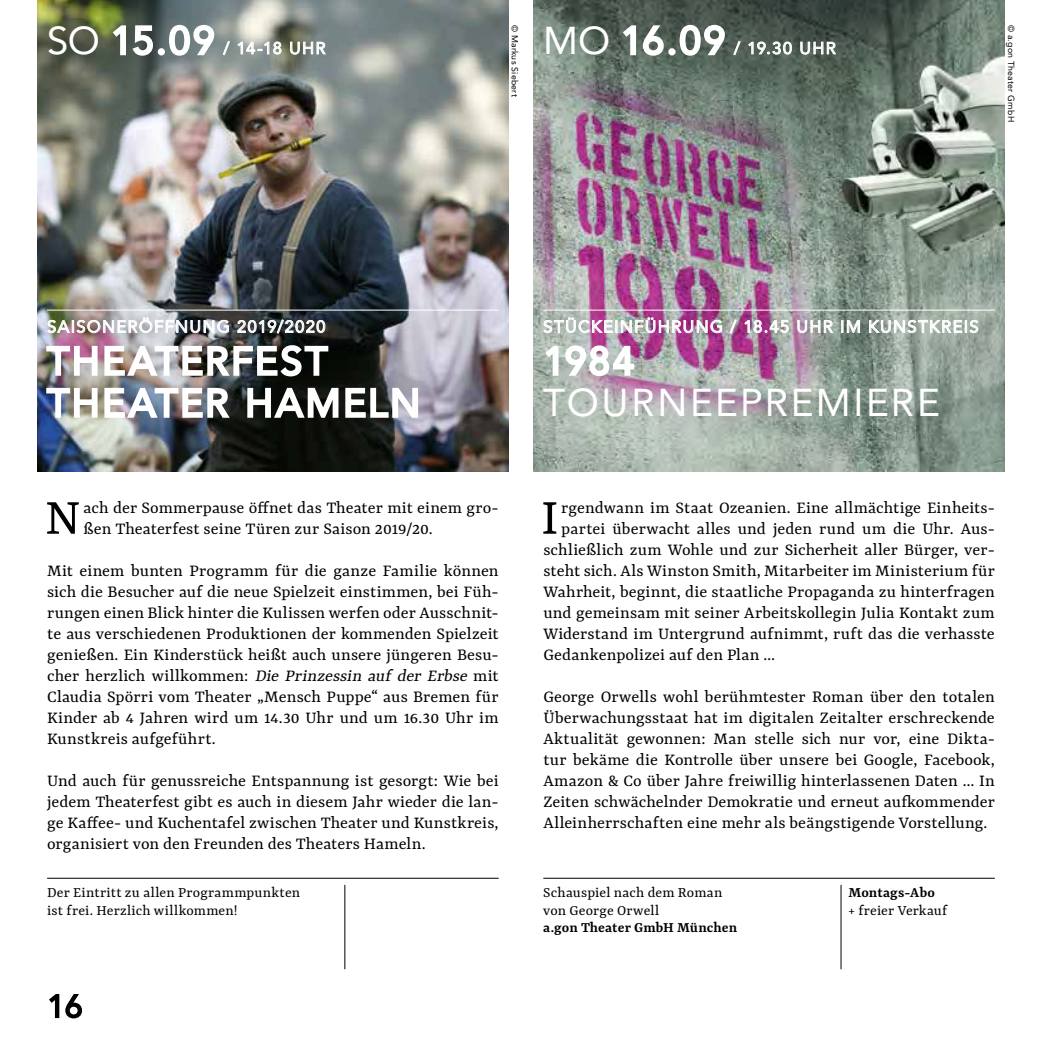
<style>
.page{position:relative;width:1042px;height:1042px;background:#fff}
.page>*{position:absolute;margin:0;border:0;box-sizing:border-box;transform-origin:0 0}
.t1{font:55.3px "Yrsa";color:#000}
.t2{font:38.5px/42px "Avenir LT Std";letter-spacing:.065em;color:#fff}
.t3{font:31.5px "Avenir LT Std";color:#000}
.t4{font:18.38px/21px "Yrsa";letter-spacing:.005em;color:#000;text-align:justify}
.t5{font:16.62px "Avenir LT Std";letter-spacing:.08em;color:#fff}
.t6{font:15.75px/17.5px "Yrsa";letter-spacing:.01em;color:#000}
.t7{font:600 15.75px "Yrsa";letter-spacing:.005em;color:#000}
.t8{font:8.75px "Avenir LT Std";letter-spacing:.025em;color:#000}
.s1{font-style:italic}
</style>
<div class="page">
<img style="left:37px;top:0;width:471px;height:471px">
<img style="left:533px;top:0;width:472px;height:471px">
<img style="left:45px;top:317px;width:374px;height:106px">
<img style="left:543px;top:317px;width:179px;height:16px">
<svg style="left:729px;top:319px;width:8px;height:15px"></svg>
<svg style="left:744px;top:320px;width:45px;height:13px"></svg>
<svg style="left:797px;top:320px;width:36px;height:13px"></svg>
<svg style="left:841px;top:320px;width:19px;height:13px"></svg>
<svg style="left:869px;top:320px;width:109px;height:13px"></svg>
<svg style="left:543px;top:341px;width:92px;height:37px"></svg>
<svg style="left:111px;top:24px;width:43px;height:33px"></svg>
<div style="left:158px;top:48px;width:7px;height:7px;border:3px solid #fff;border-radius:50%"></div>
<svg style="left:168px;top:24px;width:48px;height:34px"></svg>
<svg style="left:223px;top:41px;width:7px;height:14px"></svg>
<svg style="left:237px;top:41px;width:45px;height:14px"></svg>
<svg style="left:290px;top:42px;width:36px;height:13px"></svg>
<svg style="left:621px;top:23px;width:44px;height:34px"></svg>
<div style="left:668px;top:48px;width:7px;height:7px;border:3px solid #fff;border-radius:50%"></div>
<svg style="left:678px;top:24px;width:48px;height:34px"></svg>
<svg style="left:733px;top:41px;width:8px;height:14px"></svg>
<svg style="left:748px;top:41px;width:44px;height:14px"></svg>
<svg style="left:800px;top:42px;width:36px;height:13px"></svg>
<svg style="left:49px;top:994px;width:34px;height:25px"></svg>
<hr style="left:47px;top:310px;width:452px;height:1px;background:#fff">
<hr style="left:543px;top:310px;width:452px;height:1px;background:#fff">
<hr style="left:344px;top:885px;width:1px;height:84px;background:#000">
<hr style="left:840px;top:885px;width:1px;height:84px;background:#000">
<hr style="left:47px;top:878px;width:452px;height:1px;background:#000">
<hr style="left:543px;top:878px;width:452px;height:1px;background:#000">
<h2 class="t2" style="left:47px;top:20px;width:169px">SO 15.09</h2>
<p class="t5" style="left:223px;top:38px;width:104px">/ 14-18 UHR</p>
<p class="t8" style="left:520px;top:25px;width:73px;rotate:90deg">© Markus Siebert</p>
<p class="t8" style="left:1016px;top:25px;width:99px;rotate:90deg">© a.gon Theater GmbH</p>
<h2 class="t2" style="left:543px;top:20px;width:183px">MO 16.09</h2>
<p class="t5" style="left:734px;top:38px;width:104px">/ 19.30 UHR</p>
<p class="t5" style="left:47px;top:317px;width:280px">SAISONERÖFFNUNG 2019/2020</p>
<h2 class="t2" style="left:47px;top:340px;width:374px">THEATERFEST<br>THEATER HAMELN</h2>
<h1 class="t1" style="left:45px;top:488px;width:37px">N</h1>
<p class="t4" style="left:84px;top:496px;width:417px">ach der Sommerpause öffnet das Theater mit einem gro&shy;ßen Theaterfest seine Türen zur Saison 2019/20.</p>
<p class="t4" style="left:47px;top:559px;width:453px">Mit einem bunten Programm für die ganze Familie können sich die Besucher auf die neue Spielzeit einstimmen, bei Füh&shy;rungen einen Blick hinter die Kulissen werfen oder Ausschnit&shy;te aus verschiedenen Produktionen der kommenden Spielzeit genießen. Ein Kinderstück heißt auch unsere jüngeren Besu&shy;cher herzlich willkommen: <span class="s1">Die Prinzessin auf der Erbse</span> mit Claudia Spörri vom Theater „Mensch Puppe“ aus Bremen für Kinder ab 4 Jahren wird um 14.30 Uhr und um 16.30 Uhr im Kunstkreis aufgeführt.</p>
<p class="t4" style="left:47px;top:769px;width:453px">Und auch für genussreiche Entspannung ist gesorgt: Wie bei jedem Theaterfest gibt es auch in diesem Jahr wieder die lan&shy;ge Kaffee- und Kuchentafel zwischen Theater und Kunstkreis, organisiert von den Freunden des Theaters Hameln.</p>
<p class="t5" style="left:543px;top:317px;width:437px">STÜCKEINFÜHRUNG / 18.45 UHR IM KUNSTKREIS</p>
<h2 class="t2" style="left:543px;top:340px;width:398px">1984<br>TOURNEEPREMIERE</h2>
<h1 class="t1" style="left:541px;top:488px;width:19px">I</h1>
<p class="t4" style="left:561px;top:496px;width:435px">rgendwann im Staat Ozeanien. Eine allmächtige Einheits-</p>
<p class="t4" style="left:561px;top:517px;width:435px">partei überwacht alles und jeden rund um die Uhr. Aus-</p>
<p class="t4" style="left:543px;top:538px;width:453px">schließlich zum Wohle und zur Sicherheit aller Bürger, ver-</p>
<p class="t4" style="left:543px;top:559px;width:453px">steht sich. Als Winston Smith, Mitarbeiter im Ministerium für</p>
<p class="t4" style="left:543px;top:580px;width:453px">Wahrheit, beginnt, die staatliche Propaganda zu hinterfragen</p>
<p class="t4" style="left:543px;top:601px;width:453px">und gemeinsam mit seiner Arbeitskollegin Julia Kontakt zum</p>
<p class="t4" style="left:543px;top:622px;width:453px">Widerstand im Untergrund aufnimmt, ruft das die verhasste</p>
<p class="t4" style="left:543px;top:643px;width:233px">Gedankenpolizei auf den Plan …</p>
<p class="t4" style="left:543px;top:685px;width:453px">George Orwells wohl berühmtester Roman über den totalen Überwachungsstaat hat im digitalen Zeitalter erschreckende Aktualität gewonnen: Man stelle sich nur vor, eine Dikta&shy;tur bekäme die Kontrolle über unsere bei Google, Facebook, Amazon &amp; Co über Jahre freiwillig hinterlassenen Daten … In Zeiten schwächelnder Demokratie und erneut aufkommender Alleinherrschaften eine mehr als beängstigende Vorstellung.</p>
<p class="t6" style="left:47px;top:883px;width:255px">Der Eintritt zu allen Programmpunkten ist frei. Herzlich willkommen!</p>
<p class="t6" style="left:543px;top:883px;width:181px">Schauspiel nach dem Roman von George Orwell</p>
<p class="t7" style="left:543px;top:919px;width:195px">a.gon Theater GmbH München</p>
<h3 class="t3" style="left:47px;top:988px;width:37px">16</h3>
<p class="t7" style="left:848px;top:884px;width:88px">Montags-Abo</p>
<p class="t6" style="left:848px;top:901px;width:100px">+ freier Verkauf</p>
</div>
